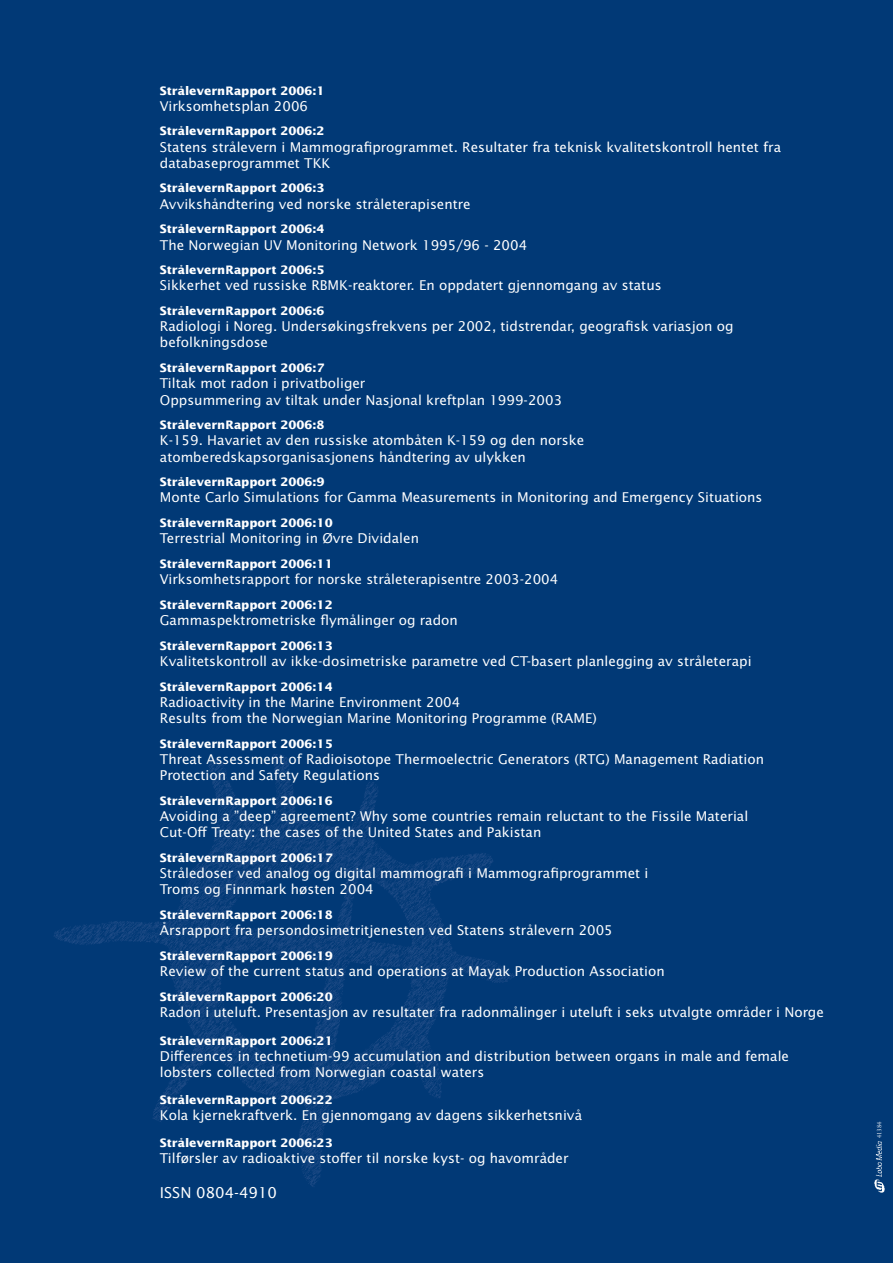
<style>
.page{position:relative;width:893px;height:1263px;background:#fff}
.page>*{position:absolute;margin:0;border:0;box-sizing:border-box;transform-origin:0 0}
.t1{font:15px "Lucida Sans";color:#fff}
.t2{font:13.5px/16.2px "Lucida Sans";color:#fff}
.t3{font:700 11.7px "Lucida Sans";color:#fff}
.t4{font:7.5px "Perpetua";color:#fff}
</style>
<div class="page">
<div style="left:0;top:0;width:892px;height:1263px;background:#013976"></div>
<img style="left:54px;top:754px;width:461px;height:433px">
<img style="left:874px;top:1142px;width:10px;height:51px">
<p class="t3" style="left:160px;top:85px;width:166px">StrålevernRapport 2006:1</p>
<p class="t2" style="left:160px;top:99px;width:150px">Virksomhetsplan 2006</p>
<p class="t3" style="left:160px;top:126px;width:166px">StrålevernRapport 2006:2</p>
<p class="t2" style="left:160px;top:140px;width:622px">Statens strålevern i Mammografiprogrammet. Resultater fra teknisk kvalitetskontroll hentet fra databaseprogrammet TKK</p>
<p class="t3" style="left:160px;top:183px;width:166px">StrålevernRapport 2006:3</p>
<p class="t2" style="left:160px;top:197px;width:312px">Avvikshåndtering ved norske stråleterapisentre</p>
<p class="t3" style="left:160px;top:224px;width:166px">StrålevernRapport 2006:4</p>
<p class="t2" style="left:160px;top:238px;width:369px">The Norwegian UV Monitoring Network 1995/96 - 2004</p>
<p class="t3" style="left:160px;top:265px;width:166px">StrålevernRapport 2006:5</p>
<p class="t2" style="left:160px;top:278px;width:503px">Sikkerhet ved russiske RBMK-reaktorer. En oppdatert gjennomgang av status</p>
<p class="t3" style="left:160px;top:306px;width:166px">StrålevernRapport 2006:6</p>
<p class="t2" style="left:160px;top:319px;width:575px">Radiologi i Noreg. Undersøkingsfrekvens per 2002, tidstrendar, geografisk variasjon og befolkningsdose</p>
<p class="t3" style="left:160px;top:363px;width:166px">StrålevernRapport 2006:7</p>
<p class="t2" style="left:160px;top:376px;width:404px">Tiltak mot radon i privatboliger<br>Oppsummering av tiltak under Nasjonal kreftplan 1999-2003</p>
<p class="t3" style="left:160px;top:420px;width:166px">StrålevernRapport 2006:8</p>
<p class="t2" style="left:160px;top:433px;width:426px">K-159. Havariet av den russiske atombåten K-159 og den norske atomberedskapsorganisasjonens håndtering av ulykken</p>
<p class="t3" style="left:160px;top:477px;width:166px">StrålevernRapport 2006:9</p>
<p class="t2" style="left:160px;top:490px;width:604px">Monte Carlo Simulations for Gamma Measurements in Monitoring and Emergency Situations</p>
<p class="t3" style="left:160px;top:518px;width:174px">StrålevernRapport 2006:10</p>
<p class="t2" style="left:160px;top:531px;width:261px">Terrestrial Monitoring in Øvre Dividalen</p>
<p class="t3" style="left:160px;top:559px;width:174px">StrålevernRapport 2006:11</p>
<p class="t2" style="left:160px;top:572px;width:400px">Virksomhetsrapport for norske stråleterapisentre 2003-2004</p>
<p class="t3" style="left:160px;top:600px;width:174px">StrålevernRapport 2006:12</p>
<p class="t2" style="left:160px;top:613px;width:299px">Gammaspektrometriske flymålinger og radon</p>
<p class="t3" style="left:160px;top:641px;width:174px">StrålevernRapport 2006:13</p>
<p class="t2" style="left:160px;top:654px;width:593px">Kvalitetskontroll av ikke-dosimetriske parametre ved CT-basert planlegging av stråleterapi</p>
<p class="t3" style="left:160px;top:682px;width:174px">StrålevernRapport 2006:14</p>
<p class="t2" style="left:160px;top:695px;width:438px">Radioactivity in the Marine Environment 2004<br>Results from the Norwegian Marine Monitoring Programme (RAME)</p>
<p class="t3" style="left:160px;top:739px;width:174px">StrålevernRapport 2006:15</p>
<p class="t2" style="left:160px;top:752px;width:605px">Threat Assessment of Radioisotope Thermoelectric Generators (RTG) Management Radiation<br>Protection and Safety Regulations</p>
<p class="t3" style="left:160px;top:796px;width:174px">StrålevernRapport 2006:16</p>
<p class="t2" style="left:160px;top:809px;width:590px">Avoiding a ”deep” agreement? Why some countries remain reluctant to the Fissile Material<br>Cut-Off Treaty: the cases of the United States and Pakistan</p>
<p class="t3" style="left:160px;top:853px;width:174px">StrålevernRapport 2006:17</p>
<p class="t2" style="left:160px;top:866px;width:490px">Stråledoser ved analog og digital mammografi i Mammografiprogrammet i<br>Troms og Finnmark høsten 2004</p>
<p class="t3" style="left:160px;top:910px;width:174px">StrålevernRapport 2006:18</p>
<p class="t2" style="left:160px;top:923px;width:454px">Årsrapport fra persondosimetritjenesten ved Statens strålevern 2005</p>
<p class="t3" style="left:160px;top:951px;width:174px">StrålevernRapport 2006:19</p>
<p class="t2" style="left:160px;top:964px;width:506px">Review of the current status and operations at Mayak Production Association</p>
<p class="t3" style="left:160px;top:992px;width:174px">StrålevernRapport 2006:20</p>
<p class="t2" style="left:160px;top:1005px;width:665px">Radon i uteluft. Presentasjon av resultater fra radonmålinger i uteluft i seks utvalgte områder i Norge</p>
<p class="t3" style="left:160px;top:1036px;width:174px">StrålevernRapport 2006:21</p>
<p class="t2" style="left:160px;top:1049px;width:630px">Differences in technetium-99 accumulation and distribution between organs in male and female lobsters collected from Norwegian coastal waters</p>
<p class="t3" style="left:160px;top:1095px;width:174px">StrålevernRapport 2006:22</p>
<p class="t2" style="left:160px;top:1108px;width:423px">Kola kjernekraftverk. En gjennomgang av dagens sikkerhetsnivå</p>
<p class="t3" style="left:160px;top:1138px;width:174px">StrålevernRapport 2006:23</p>
<p class="t2" style="left:160px;top:1151px;width:410px">Tilførsler av radioaktive stoffer til norske kyst- og havområder</p>
<p class="t1" style="left:160px;top:1187px;width:119px">ISSN 0804-4910</p>
<p class="t4" style="left:876px;top:1138px;width:19px;rotate:-90deg">41384</p>
</div>
